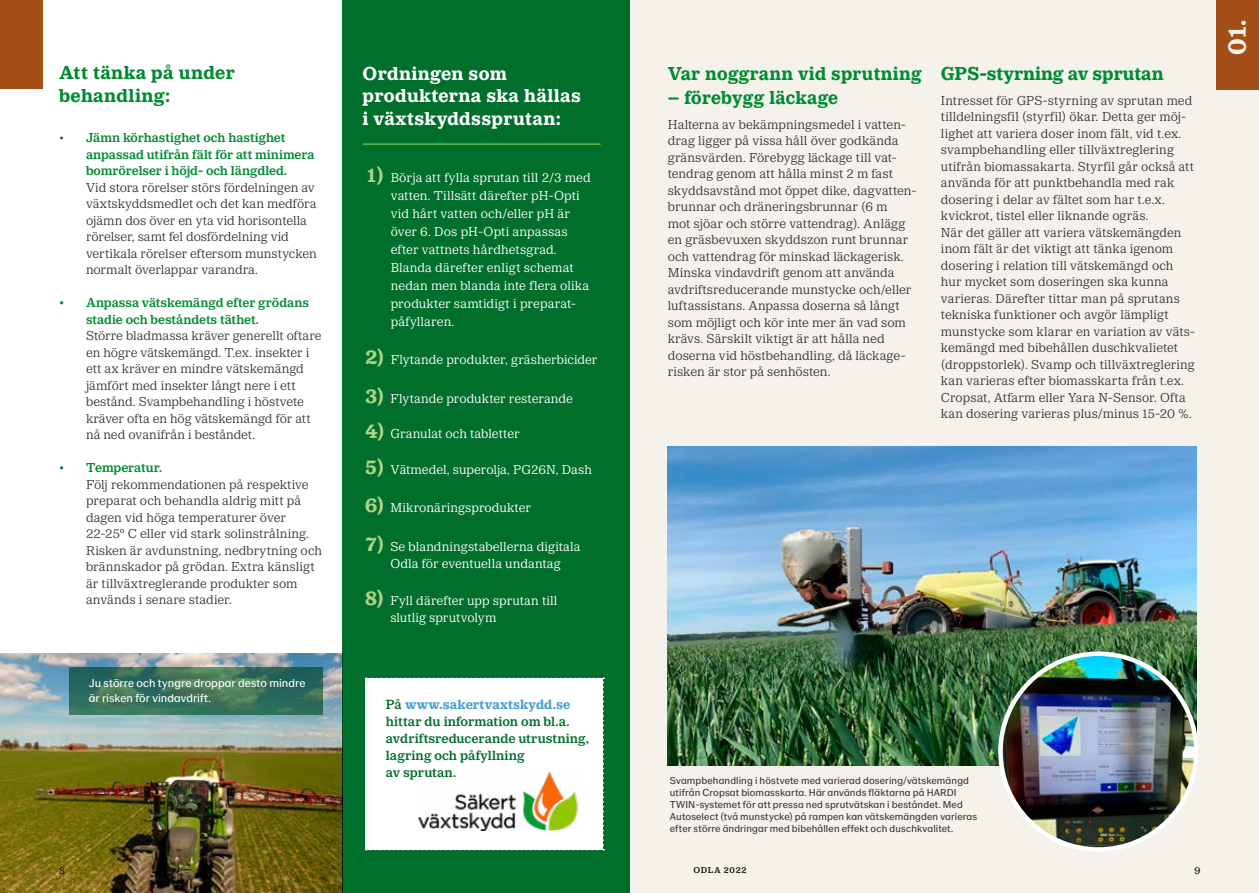
<style>
.page{position:relative;width:1259px;height:893px;background:#fff}
.page>*{position:absolute;margin:0;border:0;box-sizing:border-box;transform-origin:0 0}
.t1{font:700 27px "LM Serif";color:#f5f1eb}
.Mellanrubrik_14pt_16{font:700 19.5px/22.5px "LM Serif";letter-spacing:.02em;color:#008a31}
.Mellanrubrik_14pt_16-2{font:700 19.5px/22.5px "LM Serif";letter-spacing:.02em;color:#fff}
.Mellanrubrik_14pt_16-3{font:700 19.5px "LM Serif";color:#008a31}
.brödtext{font:500 13.8px/17px "LM Serif";letter-spacing:.005em;color:#006f2c}
.brödtext-2{font:300 13.5px/16.5px "LM Serif";letter-spacing:.005em;color:#383937}
.Bröd{font:300 13.5px/18px "LM Serif";letter-spacing:.005em;color:#fff}
.Bildtext{font:12px/15px "LM Sans";letter-spacing:.01em;color:#fff}
.Bildtext-2{font:10.5px/12px "LM Sans";letter-spacing:.015em;color:#383937}
.t2{font:10.5px "LM Serif";color:#12120d}
.t3{font:500 9px "LM Serif";letter-spacing:.075em;color:#12120d}
.s1{font-weight:500;color:#008a31}
.s2{font-weight:700;font-size:21px;color:#afd387}
.s3{font-weight:700;color:#469fd3}
</style>
<div class="page">
<div style="left:630px;top:0;width:629px;height:893px;background:#f5f1eb"></div>
<img style="left:668px;top:447px;width:528px;height:319px">
<img style="left:1000px;top:654px;width:196px;height:195px;border-radius:98px">
<div style="left:998px;top:651px;width:200px;height:201px;border:4px solid #fff;border-radius:50%"></div>
<img style="left:0;top:654px;width:342px;height:239px">
<svg style="left:69px;top:667px;width:254px;height:47px"></svg>
<div style="left:342px;top:0;width:288px;height:893px;background:#006f2c"></div>
<hr style="left:363px;top:143px;width:237px;height:2px;background:#70b94e">
<div style="left:365px;top:677px;width:239px;height:173px;background:#fff"></div>
<img style="left:417px;top:769px;width:165px;height:62px">
<div style="left:1216px;top:0;width:43px;height:89px;background:#a44f17"></div>
<div style="left:0;top:0;width:43px;height:89px;background:#a44f17"></div>
<p class="Mellanrubrik_14pt_16" style="left:59px;top:62px;width:177px">Att tänka på under behandling:</p>
<p class="brödtext-2" style="left:86px;top:130px;width:232px;text-indent:-27px">• <span class="s1">Jämn körhastighet och hastighet anpassad utifrån fält för att minimera bomrörelser i höjd- och längdled.<br></span>Vid stora rörelser störs fördelningen av växtskyddsmedlet och det kan medföra ojämn dos över en yta vid horisontella rörelser, samt fel dosfördelning vid vertikala rörelser eftersom munstycken normalt överlappar varandra.</p>
<p class="brödtext-2" style="left:86px;top:295px;width:237px;text-indent:-27px"><span class="s1">• Anpassa vätskemängd efter grödans stadie och beståndets täthet.<br></span>Större bladmassa kräver generellt oftare en högre vätskemängd. T.ex. insekter i ett ax kräver en mindre vätskemängd jämfört med insekter långt nere i ett bestånd. Svampbehandling i höstvete kräver ofta en hög vätskemängd för att nå ned ovanifrån i beståndet.</p>
<p class="brödtext-2" style="left:86px;top:460px;width:237px;text-indent:-27px"><span class="s1">• Temperatur.<br></span>Följ rekommendationen på respektive preparat och behandla aldrig mitt på dagen vid höga temperaturer över 22-25º C eller vid stark solinstrålning.<br>Risken är avdunstning, nedbrytning och brännskador på grödan. Extra känsligt är tillväxtreglerande produkter som används i senare stadier.</p>
<p class="Bildtext" style="left:89px;top:675px;width:218px">Ju större och tyngre droppar desto mindre är risken för vindavdrift.</p>
<p class="Mellanrubrik_14pt_16-2" style="left:362px;top:62px;width:220px">Ordningen som produkterna ska hällas i växtskyddssprutan:</p>
<p class="Bröd" style="left:391px;top:168px;width:202px;text-indent:-26px"><span class="s2">1)</span> Börja att fylla sprutan till 2/3 med vatten. Tillsätt därefter pH-Opti vid hårt vatten och/eller pH är över 6. Dos pH-Opti anpassas efter vattnets hårdhetsgrad.<br>Blanda därefter enligt schemat nedan men blanda inte flera olika produkter samtidigt i preparat&shy;påfyllaren.</p>
<p class="Bröd" style="left:365px;top:351px;width:233px"><span class="s2">2)</span> Flytande produkter, gräsherbicider</p>
<p class="Bröd" style="left:365px;top:389px;width:209px"><span class="s2">3)</span> Flytande produkter resterande</p>
<p class="Bröd" style="left:365px;top:425px;width:156px"><span class="s2">4)</span> Granulat och tabletter</p>
<p class="Bröd" style="left:365px;top:461px;width:228px"><span class="s2">5)</span> Vätmedel, superolja, PG26N, Dash</p>
<p class="Bröd" style="left:365px;top:499px;width:167px"><span class="s2">6)</span> Mikronäringsprodukter</p>
<p class="Bröd" style="left:365px;top:539px;width:217px;line-height:16.5px;text-align:center"><span class="s2">7)</span> Se blandningstabellerna digitala<br>Odla för eventuella undantag</p>
<p class="Bröd" style="left:365px;top:592px;width:194px"><span class="s2">8)</span> Fyll därefter upp sprutan till</p>
<p class="Bröd" style="left:390px;top:608px;width:107px">slutlig sprutvolym</p>
<p class="brödtext" style="left:386px;top:696px;width:204px">På <span class="s3">www.sakertvaxtskydd.se </span>hittar du information om bl.a. avdriftsreducerande utrustning, lagring och påfyllning<br>av sprutan.</p>
<p class="Mellanrubrik_14pt_16" style="left:668px;top:62px;width:255px">Var noggrann vid sprutning</p>
<p class="Mellanrubrik_14pt_16" style="left:668px;top:86px;width:172px">– förebygg läckage</p>
<p class="brödtext-2" style="left:668px;top:116px;width:250px">Halterna av bekämpningsmedel i vatten&shy;drag ligger på vissa håll över godkända gränsvärden. Förebygg läckage till vat&shy;tendrag genom att hålla minst 2 m fast skyddsavstånd mot öppet dike, dagvatten&shy;brunnar och dräneringsbrunnar (6 m<br>mot sjöar och större vattendrag). Anlägg en gräsbevuxen skyddszon runt brunnar och vattendrag för minskad läckagerisk.<br>Minska vindavdrift genom att använda avdriftsreducerande munstycke och/eller luftassistans. Anpassa doserna så långt som möjligt och kör inte mer än vad som krävs. Särskilt viktigt är att hålla ned doserna vid höstbehandling, då läckage&shy;risken är stor på senhösten.</p>
<p class="Mellanrubrik_14pt_16-3" style="left:941px;top:62px;width:224px">GPS-styrning av sprutan</p>
<p class="brödtext-2" style="left:941px;top:92px;width:254px">Intresset för GPS-styrning av sprutan med tilldelningsfil (styrfil) ökar. Detta ger möj&shy;lighet att variera doser inom fält, vid t.ex. svampbehandling eller tillväxtreglering utifrån biomassakarta. Styrfil går också att använda för att punktbehandla med rak dosering i delar av fältet som har t.e.x. kvickrot, tistel eller liknande ogräs.</p>
<p class="brödtext-2" style="left:941px;top:224px;width:255px">När det gäller att variera vätskemängden inom fält är det viktigt att tänka igenom dosering i relation till vätskemängd och hur mycket som doseringen ska kunna varieras. Därefter tittar man på sprutans tekniska funktioner och avgör lämpligt munstycke som klarar en variation av väts&shy;kemängd med bibehållen duschkvalietet (droppstorlek). Svamp och tillväxtreglering kan varieras efter biomasskarta från t.ex.<br>Cropsat, Atfarm eller Yara N-Sensor. Ofta kan dosering varieras plus/minus 15-20 %.</p>
<p class="Bildtext-2" style="left:670px;top:775px;width:309px">Svampbehandling i höstvete med varierad dosering/vätskemängd utifrån Cropsat biomasskarta. Här används fläktarna på HARDI TWIN-systemet för att pressa ned sprutvätskan i beståndet. Med Autoselect (två munstycke) på rampen kan vätskemängden varieras efter större ändringar med bibehållen effekt och duschkvalitet.</p>
<p class="t2" style="left:59px;top:864px;width:7px">8</p>
<p class="t3" style="left:693px;top:864px;width:55px">ODLA 2022</p>
<p class="t2" style="left:1194px;top:864px;width:7px">9</p>
<h1 class="t1" style="left:1221px;top:54px;width:36px;rotate:-90deg">01.</h1>
</div>
